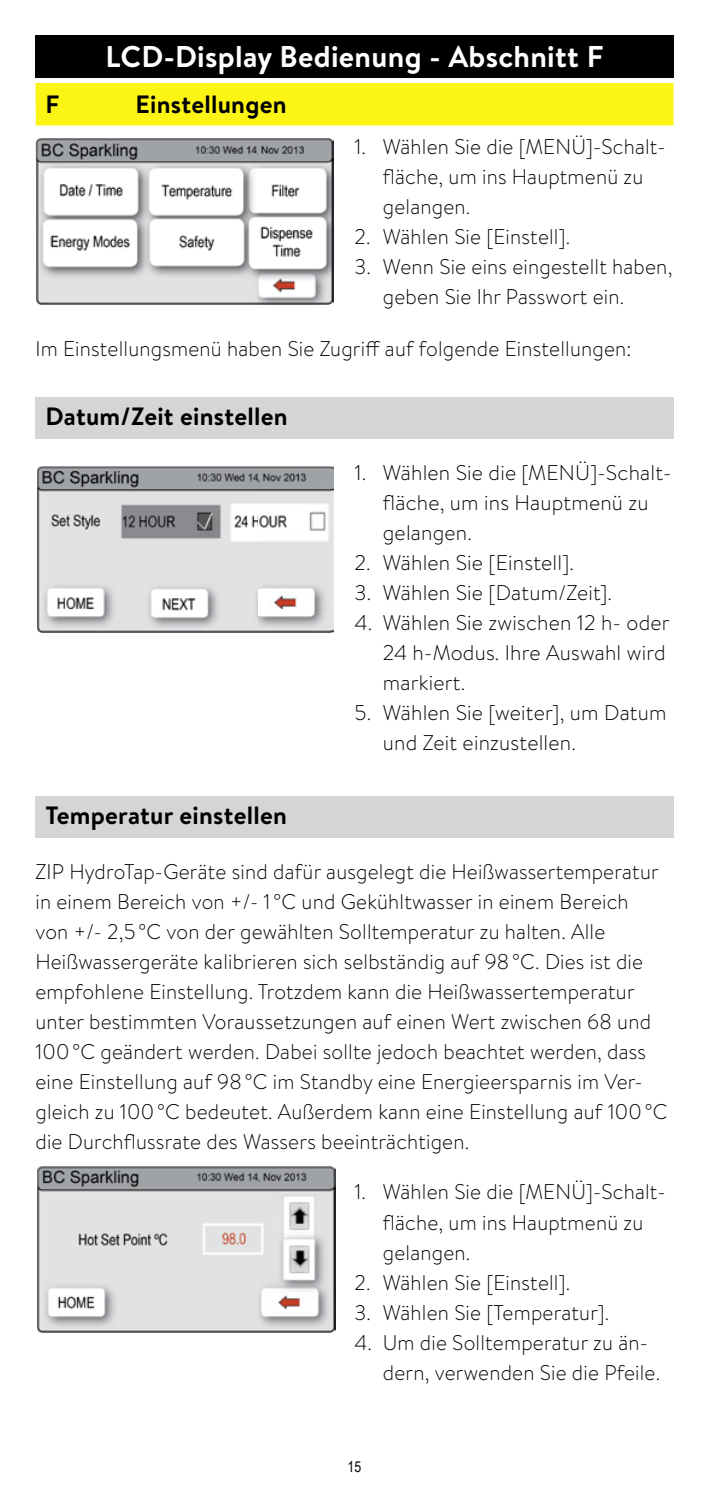
<style>
.page{position:relative;width:709px;height:1489px;background:#fff}
.page>*{position:absolute;margin:0;border:0;box-sizing:border-box;transform-origin:0 0}
.t1{font:700 30px "Brandon Text";letter-spacing:.01em;color:#fff}
.t2{font:700 25px "Brandon Text";letter-spacing:.01em;color:#000}
.t3{font:300 21.25px/30px "Brandon Text";letter-spacing:.01em;color:#000}
.t4{font:15px "Arial Narrow";color:#000}
</style>
<div class="page">
<img style="left:37px;top:466px;width:296px;height:166px">
<div style="left:35px;top:35px;width:638px;height:43px;background:#000"></div>
<div style="left:35px;top:397px;width:638px;height:42px;background:#d5d5d5"></div>
<img style="left:35px;top:138px;width:298px;height:166px">
<img style="left:37px;top:1166px;width:298px;height:165px">
<div style="left:35px;top:796px;width:638px;height:41px;background:#d5d5d5"></div>
<div style="left:35px;top:83px;width:638px;height:42px;background:#fbf415"></div>
<h1 class="t1" style="left:106px;top:36px;width:499px">LCD-Display Bedienung - Abschnitt F</h1>
<p class="t2" style="left:45px;top:87px;width:15px">F</p>
<p class="t2" style="left:135px;top:87px;width:153px">Einstellungen</p>
<p class="t3" style="left:383px;top:131px;width:284px;text-indent:-28px">1. Wählen Sie die [MENÜ]-Schalt&shy;fläche, um ins Hauptmenü zu gelangen.</p>
<p class="t3" style="left:354px;top:221px;width:217px">2. Wählen Sie [Einstell].</p>
<p class="t3" style="left:383px;top:251px;width:291px;text-indent:-28px">3. Wenn Sie eins eingestellt haben, geben Sie Ihr Passwort ein.</p>
<p class="t3" style="left:35px;top:333px;width:597px">Im Einstellungsmenü haben Sie Zugriff auf folgende Einstellungen:</p>
<p class="t2" style="left:45px;top:398px;width:244px">Datum/Zeit einstellen</p>
<p class="t2" style="left:45px;top:797px;width:243px">Temperatur einstellen</p>
<p class="t3" style="left:383px;top:457px;width:290px;text-indent:-28px">1. Wählen Sie die [MENÜ]-Schalt&shy;fläche, um ins Hauptmenü zu gelangen.</p>
<p class="t3" style="left:354px;top:547px;width:221px">2. Wählen Sie [Einstell].</p>
<p class="t3" style="left:354px;top:577px;width:259px">3. Wählen Sie [Datum/Zeit].</p>
<p class="t3" style="left:383px;top:607px;width:288px;text-indent:-28px">4. Wählen Sie zwischen 12 h- oder<br>24 h-Modus. Ihre Auswahl wird markiert.</p>
<p class="t3" style="left:383px;top:697px;width:285px;text-indent:-28px">5. Wählen Sie [weiter], um Datum und Zeit einzustellen.</p>
<p class="t3" style="left:35px;top:855px;width:633px">ZIP HydroTap-Geräte sind dafür ausgelegt die Heißwassertemperatur in einem Bereich von +/- 1 °C und Gekühltwasser in einem Bereich<br>von +/- 2,5 °C von der gewählten Solltemperatur zu halten. Alle Heißwassergeräte kalibrieren sich selbständig auf 98 °C. Dies ist die empfohlene Einstellung. Trotzdem kann die Heißwassertemperatur unter bestimmten Voraussetzungen auf einen Wert zwischen 68 und 100 °C geändert werden. Dabei sollte jedoch beachtet werden, dass eine Einstellung auf 98 °C im Standby eine Energieersparnis im Ver&shy;gleich zu 100 °C bedeutet. Außerdem kann eine Einstellung auf 100 °C die Durchflussrate des Wassers beeinträchtigen.</p>
<p class="t3" style="left:383px;top:1176px;width:284px;text-indent:-28px">1. Wählen Sie die [MENÜ]-Schalt&shy;fläche, um ins Hauptmenü zu gelangen.</p>
<p class="t3" style="left:354px;top:1266px;width:217px">2. Wählen Sie [Einstell].</p>
<p class="t3" style="left:354px;top:1296px;width:256px">3. Wählen Sie [Temperatur].</p>
<p class="t3" style="left:383px;top:1326px;width:279px;text-indent:-28px">4. Um die Solltemperatur zu än&shy;dern, verwenden Sie die Pfeile.</p>
<p class="t4" style="left:347px;top:1454px;width:15px">15</p>
</div>
